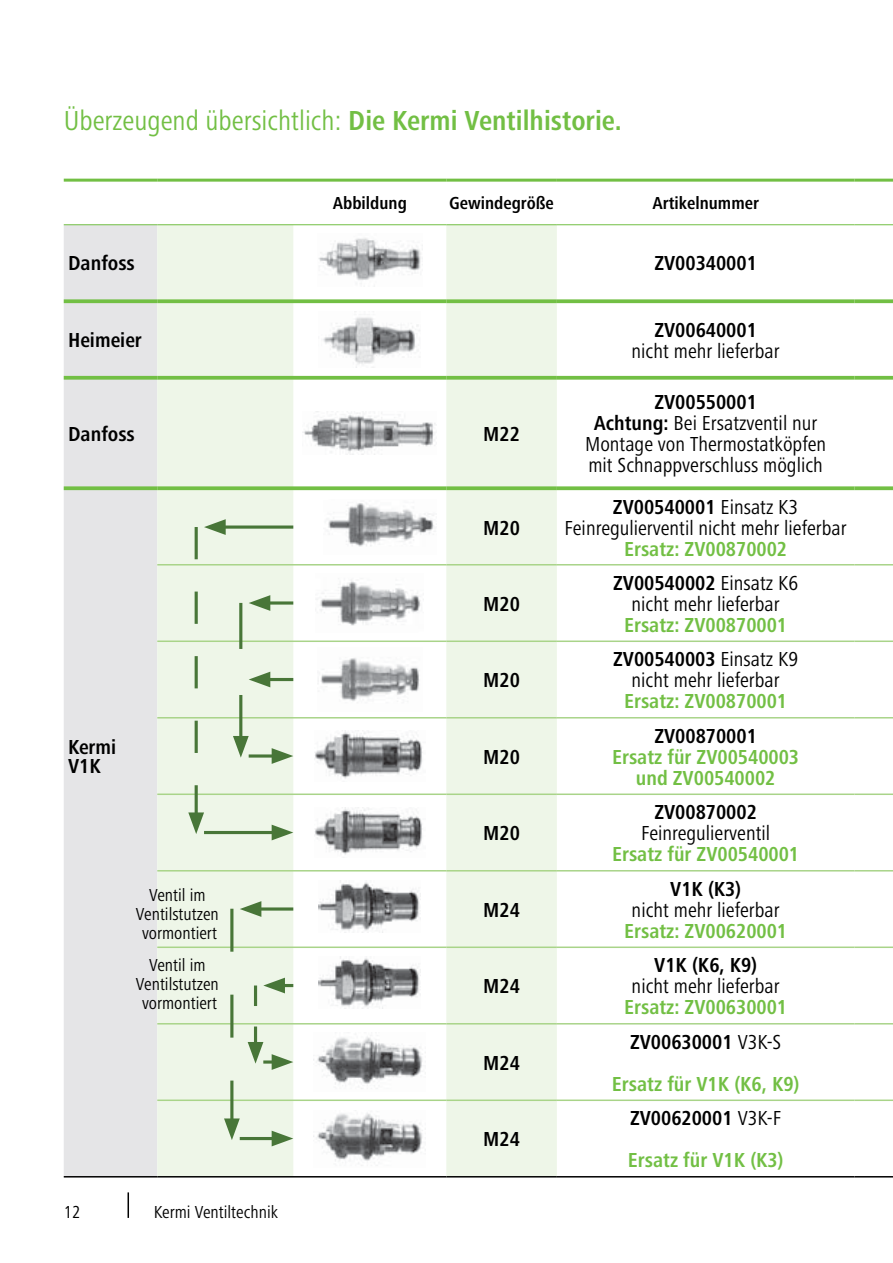
<style>
.page{position:relative;width:893px;height:1263px;background:#fff}
.page>*{position:absolute;margin:0;border:0;box-sizing:border-box;transform-origin:0 0}
.t1{font:condensed 28.5px "Frutiger Next LTW1 G";color:#72bf44}
.t2{font:condensed 21px/21px "Frutiger Next LTW1 G";color:#000;text-align:center}
.t3{font:700 condensed 21px/42px "Frutiger Next LTW1 G";color:#72bf44;text-align:center}
.t4{font:700 condensed 21px/19px "Frutiger Next LTW1 G";color:#000}
.t5{font:condensed 18px/19.2px "Frutiger Next LTW1 G";color:#000;text-align:center}
.t6{font:700 condensed 18px "Frutiger Next LTW1 G";color:#000}
.s1{font-weight:700}
.s2{color:#000}
.s3{font-weight:400;color:#000}
</style>
<div class="page">
<svg style="left:128px;top:1192px;width:1px;height:26px"></svg>
<div style="left:64px;top:225px;width:93px;height:951px;background:#e5e5e7"></div>
<svg style="left:157px;top:225px;width:400px;height:951px;fill:#eef6e8"></svg>
<hr style="left:64px;top:179px;width:93px;height:3px;background:#72bf44">
<hr style="left:157px;top:179px;width:289px;height:3px;background:#72bf44">
<hr style="left:446px;top:179px;width:111px;height:3px;background:#72bf44">
<hr style="left:557px;top:179px;width:297px;height:3px;background:#72bf44">
<hr style="left:854px;top:179px;width:39px;height:3px;background:#72bf44">
<hr style="left:64px;top:224px;width:93px;height:1px;background:#72bf44">
<hr style="left:157px;top:224px;width:289px;height:1px;background:#72bf44">
<hr style="left:446px;top:224px;width:111px;height:1px;background:#72bf44">
<hr style="left:557px;top:224px;width:297px;height:1px;background:#72bf44">
<hr style="left:854px;top:224px;width:39px;height:1px;background:#72bf44">
<svg style="left:64px;top:299px;width:93px;height:4px"></svg>
<svg style="left:157px;top:299px;width:289px;height:4px"></svg>
<svg style="left:446px;top:299px;width:111px;height:4px"></svg>
<svg style="left:557px;top:299px;width:297px;height:4px"></svg>
<svg style="left:854px;top:299px;width:39px;height:4px"></svg>
<svg style="left:64px;top:376px;width:93px;height:4px"></svg>
<svg style="left:157px;top:376px;width:289px;height:4px"></svg>
<svg style="left:446px;top:376px;width:111px;height:4px"></svg>
<svg style="left:557px;top:376px;width:297px;height:4px"></svg>
<svg style="left:854px;top:376px;width:39px;height:4px"></svg>
<svg style="left:64px;top:486px;width:93px;height:4px"></svg>
<svg style="left:157px;top:486px;width:289px;height:4px"></svg>
<svg style="left:446px;top:486px;width:111px;height:4px"></svg>
<svg style="left:557px;top:486px;width:297px;height:4px"></svg>
<svg style="left:854px;top:486px;width:39px;height:4px"></svg>
<hr style="left:157px;top:564px;width:289px;height:2px;background:#a9d489">
<hr style="left:446px;top:564px;width:111px;height:2px;background:#a9d489">
<hr style="left:557px;top:564px;width:297px;height:2px;background:#a9d489">
<hr style="left:854px;top:564px;width:39px;height:2px;background:#a9d489">
<hr style="left:157px;top:641px;width:289px;height:1px;background:#a9d489">
<hr style="left:446px;top:641px;width:111px;height:1px;background:#a9d489">
<hr style="left:557px;top:641px;width:297px;height:1px;background:#a9d489">
<hr style="left:854px;top:641px;width:39px;height:1px;background:#a9d489">
<hr style="left:157px;top:717px;width:289px;height:2px;background:#a9d489">
<hr style="left:446px;top:717px;width:111px;height:2px;background:#a9d489">
<hr style="left:557px;top:717px;width:297px;height:2px;background:#a9d489">
<hr style="left:854px;top:717px;width:39px;height:2px;background:#a9d489">
<hr style="left:157px;top:794px;width:289px;height:1px;background:#a9d489">
<hr style="left:446px;top:794px;width:111px;height:1px;background:#a9d489">
<hr style="left:557px;top:794px;width:297px;height:1px;background:#a9d489">
<hr style="left:854px;top:794px;width:39px;height:1px;background:#a9d489">
<hr style="left:157px;top:870px;width:289px;height:2px;background:#a9d489">
<hr style="left:446px;top:870px;width:111px;height:2px;background:#a9d489">
<hr style="left:557px;top:870px;width:297px;height:2px;background:#a9d489">
<hr style="left:854px;top:870px;width:39px;height:2px;background:#a9d489">
<hr style="left:157px;top:947px;width:289px;height:1px;background:#a9d489">
<hr style="left:446px;top:947px;width:111px;height:1px;background:#a9d489">
<hr style="left:557px;top:947px;width:297px;height:1px;background:#a9d489">
<hr style="left:854px;top:947px;width:39px;height:1px;background:#a9d489">
<hr style="left:157px;top:1023px;width:289px;height:2px;background:#a9d489">
<hr style="left:446px;top:1023px;width:111px;height:2px;background:#a9d489">
<hr style="left:557px;top:1023px;width:297px;height:2px;background:#a9d489">
<hr style="left:854px;top:1023px;width:39px;height:2px;background:#a9d489">
<hr style="left:157px;top:1100px;width:289px;height:1px;background:#a9d489">
<hr style="left:446px;top:1100px;width:111px;height:1px;background:#a9d489">
<hr style="left:557px;top:1100px;width:297px;height:1px;background:#a9d489">
<hr style="left:854px;top:1100px;width:39px;height:1px;background:#a9d489">
<hr style="left:64px;top:1176px;width:93px;height:2px;background:#000">
<hr style="left:157px;top:1176px;width:289px;height:2px;background:#000">
<hr style="left:446px;top:1176px;width:111px;height:2px;background:#000">
<hr style="left:557px;top:1176px;width:297px;height:2px;background:#000">
<hr style="left:854px;top:1176px;width:39px;height:2px;background:#000">
<img style="left:318px;top:234px;width:104px;height:53px">
<img style="left:319px;top:312px;width:102px;height:55px">
<img style="left:303px;top:412px;width:134px;height:42px">
<hr style="left:221px;top:526px;width:72px;height:3px;background:#487638">
<div style="left:303px;top:500px;width:134px;height:54px;background:#fff"></div>
<img style="left:328px;top:503px;width:107px;height:44px">
<div style="left:303px;top:573px;width:134px;height:60px;background:#fff"></div>
<img style="left:316px;top:580px;width:108px;height:46px">
<div style="left:303px;top:647px;width:134px;height:65px;background:#fff"></div>
<img style="left:318px;top:658px;width:101px;height:43px">
<div style="left:303px;top:719px;width:134px;height:74px;background:#fff"></div>
<img style="left:315px;top:731px;width:108px;height:48px">
<hr style="left:204px;top:831px;width:73px;height:3px;background:#487638">
<svg style="left:272px;top:825px;width:21px;height:15px"></svg>
<div style="left:303px;top:796px;width:134px;height:74px;background:#fff"></div>
<img style="left:315px;top:807px;width:107px;height:48px">
<div style="left:303px;top:872px;width:134px;height:68px;background:#fff"></div>
<img style="left:319px;top:880px;width:102px;height:52px">
<div style="left:303px;top:952px;width:134px;height:61px;background:#fff"></div>
<img style="left:319px;top:957px;width:102px;height:52px">
<div style="left:303px;top:1032px;width:134px;height:60px;background:#fff"></div>
<img style="left:316px;top:1036px;width:110px;height:53px">
<div style="left:303px;top:1110px;width:134px;height:57px;background:#fff"></div>
<img style="left:316px;top:1110px;width:110px;height:56px">
<svg style="left:188px;top:519px;width:38px;height:315px;background:#e1ecd9"></svg>
<svg style="left:233px;top:595px;width:60px;height:169px;background:#d9e6d1"></svg>
<svg style="left:224px;top:901px;width:69px;height:245px;background:#dbe7d3"></svg>
<h1 class="t1" style="left:64px;top:108px;width:560px">Überzeugend übersichtlich: <span class="s1">Die Kermi Ventilhistorie.</span></h1>
<p class="t6" style="left:333px;top:196px;width:76px">Abbildung</p>
<p class="t6" style="left:449px;top:196px;width:106px">Gewindegröße</p>
<p class="t6" style="left:652px;top:196px;width:108px">Artikelnummer</p>
<p class="t4" style="left:68px;top:255px;width:68px">Danfoss</p>
<p class="t4" style="left:654px;top:255px;width:104px">ZV00340001</p>
<p class="t4" style="left:68px;top:332px;width:75px">Heimeier</p>
<p class="t4" style="left:68px;top:426px;width:68px">Danfoss</p>
<p class="t4" style="left:483px;top:426px;width:38px">M22</p>
<p class="t4" style="left:483px;top:520px;width:38px">M20</p>
<p class="t4" style="left:483px;top:596px;width:38px">M20</p>
<p class="t4" style="left:483px;top:672px;width:38px">M20</p>
<p class="t4" style="left:68px;top:739px;width:50px">Kermi<br>V1K</p>
<p class="t4" style="left:483px;top:749px;width:38px">M20</p>
<p class="t5" style="left:136px;top:887px;width:84px">Ventil im<br>Ventilstutzen vormontiert</p>
<p class="t5" style="left:136px;top:957px;width:84px">Ventil im<br>Ventilstutzen vormontiert</p>
<p class="t5" style="left:64px;top:1204px;width:18px">12</p>
<p class="t5" style="left:154px;top:1204px;width:126px">Kermi Ventiltechnik</p>
<p class="t4" style="left:483px;top:825px;width:38px">M20</p>
<p class="t4" style="left:483px;top:902px;width:38px">M24</p>
<p class="t4" style="left:483px;top:978px;width:38px">M24</p>
<p class="t4" style="left:483px;top:1055px;width:38px">M24</p>
<p class="t4" style="left:483px;top:1131px;width:38px">M24</p>
<p class="t4" style="left:654px;top:322px;width:104px">ZV00640001</p>
<p class="t2" style="left:632px;top:342px;width:150px">nicht mehr lieferbar</p>
<p class="t2" style="left:585px;top:393px;width:243px"><span class="s1">ZV00550001<br>Achtung:</span> Bei Ersatzventil nur<br>Montage von Thermostatköpfen mit Schnappverschluss möglich</p>
<p class="t2" style="left:565px;top:498px;width:283px"><span class="s1">ZV00540001</span> Einsatz K3<br>Feinregulierventil nicht mehr lieferbar</p>
<p class="t3" style="left:624px;top:529px;width:164px">Ersatz: ZV00870002</p>
<p class="t2" style="left:613px;top:574px;width:187px"><span class="s1">ZV00540002</span> Einsatz K6 nicht mehr lieferbar</p>
<p class="t3" style="left:624px;top:605px;width:164px">Ersatz: ZV00870001</p>
<p class="t2" style="left:613px;top:650px;width:187px"><span class="s1">ZV00540003</span> Einsatz K9 nicht mehr lieferbar</p>
<p class="t3" style="left:624px;top:682px;width:164px">Ersatz: ZV00870001</p>
<p class="t4" style="left:654px;top:728px;width:104px">ZV00870001</p>
<p class="t3" style="left:612px;top:748px;width:188px;line-height:21px">Ersatz für ZV00540003 und ZV00540002</p>
<p class="t4" style="left:654px;top:804px;width:104px">ZV00870002</p>
<p class="t2" style="left:641px;top:824px;width:131px">Feinregulierventil</p>
<p class="t3" style="left:612px;top:835px;width:188px">Ersatz für ZV00540001</p>
<p class="t4" style="left:670px;top:881px;width:72px">V1K (K3)</p>
<p class="t2" style="left:632px;top:901px;width:150px">nicht mehr lieferbar</p>
<p class="t3" style="left:624px;top:911px;width:164px">Ersatz: ZV00620001</p>
<p class="t4" style="left:654px;top:957px;width:104px">V1K (K6, K9)</p>
<p class="t2" style="left:632px;top:977px;width:150px">nicht mehr lieferbar</p>
<p class="t3" style="left:624px;top:988px;width:164px">Ersatz: ZV00630001</p>
<p class="t3" style="left:612px;top:1022px;width:189px"><span class="s2">ZV00630001</span> <span class="s3">V3K-S<br></span>Ersatz für V1K (K6, K9)</p>
<p class="t3" style="left:628px;top:1099px;width:157px;text-align:left"><span class="s2">ZV00620001</span> <span class="s3">V3K-F<br></span>Ersatz für V1K (K3)</p>
</div>
